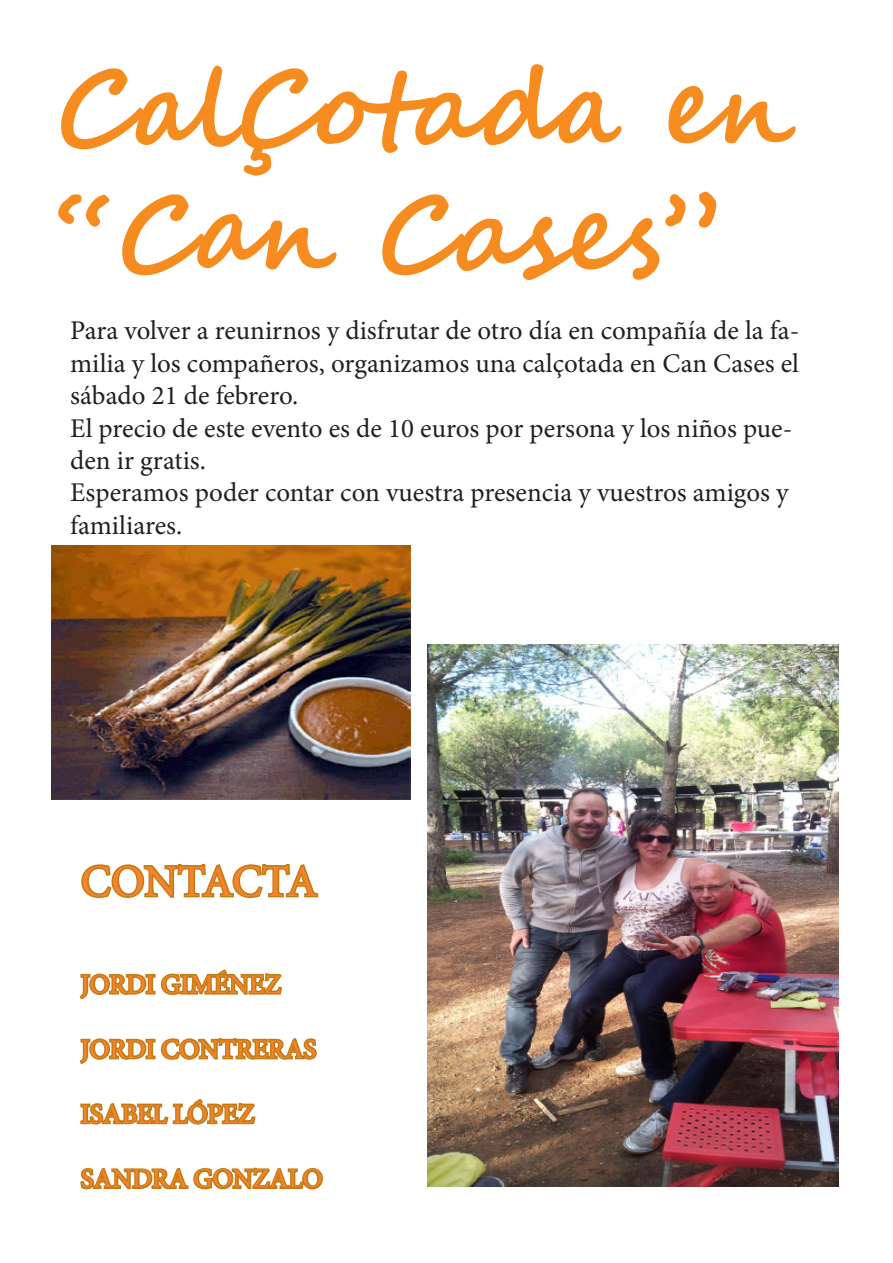
<style>
.page{position:relative;width:893px;height:1263px;background:#fff}
.page>*{position:absolute;margin:0;border:0;box-sizing:border-box;transform-origin:0 0}
.t1{font:700 105px/126px "Segoe Script";color:#f68c1f}
.t2{font:45px "Minion Pro";letter-spacing:-.01em;color:#f5842e}
.t3{font:27px/32.4px "Minion Pro";color:#231f20}
.t4{font:27px "Minion Pro";color:#f5842e}
</style>
<div class="page">
<svg style="left:79px;top:863px;width:240px;height:137px"></svg>
<svg style="left:79px;top:1038px;width:238px;height:27px"></svg>
<svg style="left:80px;top:1098px;width:176px;height:27px"></svg>
<svg style="left:80px;top:1167px;width:243px;height:23px"></svg>
<img style="left:427px;top:644px;width:411px;height:542px">
<img style="left:52px;top:546px;width:358px;height:253px">
<h1 class="t1" style="left:55px;top:47px;width:740px">CalÇotada en “Can Cases”</h1>
<p class="t3" style="left:70px;top:315px;width:731px">Para volver a reunirnos y disfrutar de otro día en compañía de la fa&shy;milia y los compañeros, organizamos una calçotada en Can Cases el sábado 21 de febrero.<br>El precio de este evento es de 10 euros por persona y los niños pue&shy;den ir gratis.<br>Esperamos poder contar con vuestra presencia y vuestros amigos y familiares.</p>
<h2 class="t2" style="left:81px;top:851px;width:238px">CONTACTA</h2>
<p class="t4" style="left:81px;top:966px;width:201px">JORDI GIMÉNEZ</p>
<p class="t4" style="left:81px;top:1031px;width:237px">JORDI CONTRERAS</p>
<p class="t4" style="left:81px;top:1096px;width:175px">ISABEL LÓPEZ</p>
<p class="t4" style="left:81px;top:1161px;width:243px">SANDRA GONZALO</p>
</div>
